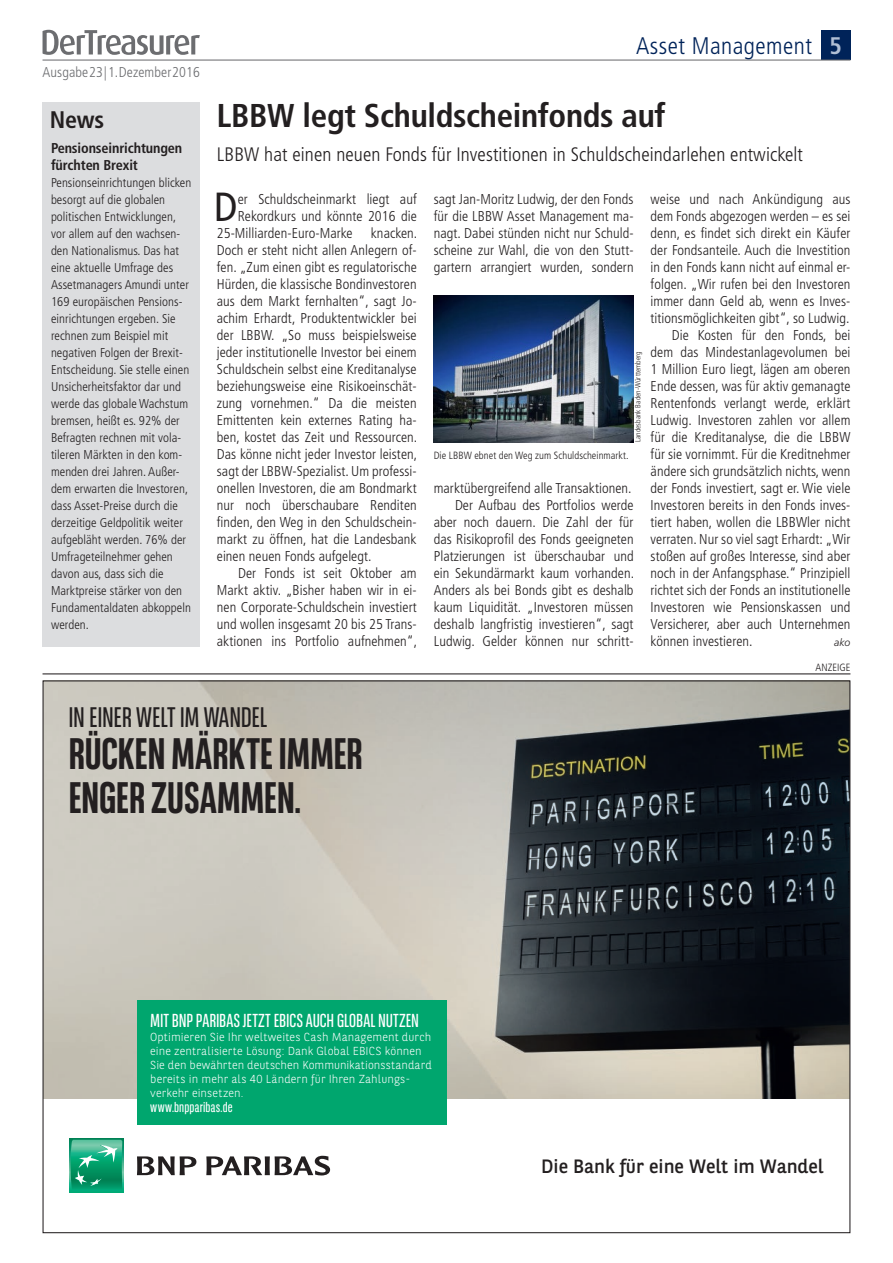
<style>
.page{position:relative;width:893px;height:1263px;background:#fff}
.page>*{position:absolute;margin:0;border:0;box-sizing:border-box;transform-origin:0 0}
.t1{font:700 44.1px/44.1px "BNPP Sans Condensed";letter-spacing:-.015em;color:#231f20}
.t2{font:condensed 40.65px "Frutiger LT Std";color:#231f20}
.t3{font:700 condensed 33px "Frutiger LT Std";letter-spacing:-.01em;color:#231f20}
.t4{font:28.2px "BNPP Sans Condensed";letter-spacing:-.01em;color:#231f20}
.t5{font:300 condensed 24px "Frutiger LT Std";letter-spacing:.02em;color:#002359}
.t6{font:700 condensed 24px "Frutiger LT Std";color:#231f20}
.t7{font:700 condensed 24px "Frutiger LT Std";color:#b1bfd5}
.t8{font:300 condensed 19.5px "Frutiger LT Std";letter-spacing:.005em;color:#231f20}
.t9{font:19.35px "BNPP Sans";color:#231f20}
.t10{font:18.75px "BNPP Sans Condensed";letter-spacing:-.005em;color:#fff}
.t11{font:300 condensed 14.25px/17px "Frutiger LT Std";letter-spacing:.005em;color:#231f20;text-align:justify}
.t12{font:700 condensed 14.25px/17px "Frutiger LT Std";letter-spacing:-.01em;color:#231f20}
.t13{font:300 condensed 14.25px "Frutiger LT Std";letter-spacing:.01em;color:#6c6d70}
.t14{font:14.25px "BNPP Sans Condensed";letter-spacing:.015em;color:#fff}
.t15{font:300 condensed 12.75px/17px "Frutiger LT Std";letter-spacing:.005em;color:#231f20}
.t16{font:300 11.55px/14px "BNPP Sans";letter-spacing:.01em;color:#fff}
.t17{font:300 condensed 10.5px "Frutiger LT Std";letter-spacing:.005em;color:#231f20}
.t18{font:italic 300 10.5px "Frutiger LT Std";color:#231f20}
.t19{font:300 condensed 7.5px "Frutiger LT Std";letter-spacing:.005em;color:#231f20}
</style>
<div class="page">
<div style="left:43px;top:136px;width:157px;height:510px;background:#dcdddf"></div>
<img style="left:434px;top:296px;width:200px;height:146px">
<div style="left:821px;top:30px;width:29px;height:30px;background:#002359"></div>
<hr style="left:43px;top:60px;width:807px;height:1px;background:#6c6d70">
<svg style="left:43px;top:30px;width:157px;height:25px"></svg>
<div style="left:43px;top:102px;width:157px;height:34px;background:#dcdddf"></div>
<hr style="left:43px;top:673px;width:807px;height:1px;background:#231f20">
<img style="left:45px;top:682px;width:803px;height:416px">
<div style="left:70px;top:1139px;width:53px;height:54px;background:#00ab79"></div>
<svg style="left:70px;top:1140px;width:52px;height:48px"></svg>
<svg style="left:137px;top:1156px;width:59px;height:19px"></svg>
<svg style="left:206px;top:1156px;width:124px;height:19px"></svg>
<div style="left:137px;top:1000px;width:309px;height:125px;background:#00a66e"></div>
<p class="t13" style="left:43px;top:64px;width:159px">Ausgabe 23 | 1. Dezember 2016</p>
<h3 class="t6" style="left:50px;top:105px;width:56px">News</h3>
<p class="t12" style="left:51px;top:140px;width:133px">Pensionseinrichtungen fürchten Brexit</p>
<p class="t15" style="left:51px;top:174px;width:142px">Pensionseinrichtungen blicken besorgt auf die globalen politischen Entwicklungen, vor allem auf den wachsen&shy;den Nationalismus. Das hat eine aktuelle Umfrage des<br>Assetmanagers Amundi unter<br>169 europäischen Pensions&shy;einrichtungen ergeben. Sie rechnen zum Beispiel mit negativen Folgen der Brexit-<br>Entscheidung. Sie stelle einen<br>Unsicherheitsfaktor dar und werde das globale Wachstum bremsen, heißt es. 92% der<br>Befragten rechnen mit vola&shy;tileren Märkten in den kom&shy;menden drei Jahren. Außer&shy;dem erwarten die Investoren, dass Asset-Preise durch die derzeitige Geldpolitik weiter aufgebläht werden. 76% der<br>Umfrageteilnehmer gehen davon aus, dass sich die<br>Marktpreise stärker von den<br>Fundamentaldaten abkoppeln werden.</p>
<h3 class="t5" style="left:636px;top:32px;width:178px">Asset Management</h3>
<h3 class="t7" style="left:829px;top:31px;width:14px">5</h3>
<h3 class="t3" style="left:217px;top:96px;width:450px">LBBW legt Schuldscheinfonds auf</h3>
<h3 class="t8" style="left:217px;top:143px;width:588px">LBBW hat einen neuen Fonds für Investitionen in Schuldscheindarlehen entwickelt</h3>
<h2 class="t2" style="left:214px;top:183px;width:25px">D</h2>
<p class="t11" style="left:238px;top:191px;width:181px">er Schuldscheinmarkt liegt auf</p>
<p class="t11" style="left:434px;top:191px;width:201px">sagt Jan-Moritz Ludwig, der den Fonds für die LBBW Asset Management ma&shy;nagt. Dabei stünden nicht nur Schuld&shy;scheine zur Wahl, die von den Stutt&shy;gartern arrangiert wurden, sondern</p>
<p class="t11" style="left:651px;top:191px;width:201px">weise und nach Ankündigung aus</p>
<p class="t11" style="left:651px;top:208px;width:201px">dem Fonds abgezogen werden – es sei</p>
<p class="t11" style="left:651px;top:225px;width:201px">denn, es findet sich direkt ein Käufer</p>
<p class="t11" style="left:651px;top:242px;width:201px">der Fondsanteile. Auch die Investition</p>
<p class="t11" style="left:651px;top:259px;width:201px">in den Fonds kann nicht auf einmal er-</p>
<p class="t11" style="left:651px;top:276px;width:201px">folgen. „Wir rufen bei den Investoren</p>
<p class="t11" style="left:651px;top:293px;width:201px">immer dann Geld ab, wenn es Inves-</p>
<p class="t11" style="left:651px;top:310px;width:201px">titionsmöglichkeiten gibt“, so Ludwig.</p>
<p class="t11" style="left:672px;top:327px;width:180px">Die Kosten für den Fonds, bei</p>
<p class="t11" style="left:651px;top:344px;width:201px">dem das Mindestanlagevolumen bei</p>
<p class="t11" style="left:651px;top:361px;width:201px">1 Million Euro liegt, lägen am oberen</p>
<p class="t11" style="left:651px;top:378px;width:201px">Ende dessen, was für aktiv gemanagte</p>
<p class="t11" style="left:651px;top:395px;width:201px">Rentenfonds verlangt werde, erklärt</p>
<p class="t11" style="left:651px;top:412px;width:201px">Ludwig. Investoren zahlen vor allem</p>
<p class="t11" style="left:651px;top:429px;width:201px">für die Kreditanalyse, die die LBBW</p>
<p class="t11" style="left:651px;top:446px;width:201px">für sie vornimmt. Für die Kreditnehmer</p>
<p class="t11" style="left:651px;top:463px;width:201px">ändere sich grundsätzlich nichts, wenn</p>
<p class="t11" style="left:651px;top:480px;width:201px">der Fonds investiert, sagt er. Wie viele</p>
<p class="t11" style="left:651px;top:497px;width:201px">Investoren bereits in den Fonds inves-</p>
<p class="t11" style="left:651px;top:514px;width:201px">tiert haben, wollen die LBBWler nicht</p>
<p class="t11" style="left:651px;top:531px;width:201px">verraten. Nur so viel sagt Erhardt: „Wir</p>
<p class="t11" style="left:651px;top:548px;width:201px">stoßen auf großes Interesse, sind aber</p>
<p class="t11" style="left:651px;top:565px;width:201px">noch in der Anfangsphase.“ Prinzipiell</p>
<p class="t11" style="left:651px;top:582px;width:201px">richtet sich der Fonds an institutionelle</p>
<p class="t11" style="left:651px;top:599px;width:201px">Investoren wie Pensionskassen und</p>
<p class="t11" style="left:651px;top:616px;width:201px">Versicherer, aber auch Unternehmen</p>
<p class="t11" style="left:651px;top:633px;width:104px">können investieren.</p>
<p class="t18" style="left:834px;top:637px;width:18px">ako</p>
<p class="t11" style="left:238px;top:208px;width:181px">Rekordkurs und könnte 2016 die</p>
<p class="t11" style="left:217px;top:225px;width:137px">25-Milliarden-Euro-Marke</p>
<p class="t11" style="left:217px;top:225px;width:202px;text-indent:154px">knacken.<br>Doch er steht nicht allen Anlegern of&shy;fen. „Zum einen gibt es regulatorische Hürden, die klassische Bondinvestoren aus dem Markt fernhalten“, sagt Jo&shy;achim Erhardt, Produktentwickler bei der LBBW. „So muss beispielsweise jeder institutionelle Investor bei einem Schuldschein selbst eine Kreditanalyse beziehungsweise eine Risikoeinschät&shy;zung vornehmen.“ Da die meisten Emittenten kein externes Rating ha&shy;ben, kostet das Zeit und Ressourcen.<br>Das könne nicht jeder Investor leisten, sagt der LBBW-Spezialist. Um professi&shy;onellen Investoren, die am Bondmarkt nur noch überschaubare Renditen finden, den Weg in den Schuldschein&shy;markt zu öffnen, hat die Landesbank einen neuen Fonds aufgelegt.</p>
<p class="t11" style="left:217px;top:565px;width:202px;text-indent:21px">Der Fonds ist seit Oktober am Markt aktiv. „Bisher haben wir in ei&shy;nen Corporate-Schuldschein investiert und wollen insgesamt 20 bis 25 Trans&shy;aktionen ins Portfolio aufnehmen“,</p>
<p class="t19" style="left:634px;top:442px;width:92px;rotate:-90deg">Landesbank Baden-Württemberg</p>
<p class="t17" style="left:434px;top:450px;width:196px">Die LBBW ebnet den Weg zum Schuldscheinmarkt.</p>
<p class="t11" style="left:434px;top:480px;width:202px;text-align:right">marktübergreifend alle Transaktionen.<br>Der Aufbau des Portfolios werde aber noch dauern. Die Zahl der für das Risikoprofil des Fonds geeigneten Platzierungen ist überschaubar und ein Sekundärmarkt kaum vorhanden.<br>Anders als bei Bonds gibt es deshalb kaum Liquidität. „Investoren müssen deshalb langfristig investieren“, sagt Ludwig. Gelder können nur schritt-</p>
<p class="t17" style="left:815px;top:662px;width:36px">ANZEIGE</p>
<h3 class="t4" style="left:69px;top:700px;width:200px">IN EINER WELT IM WANDEL</h3>
<h1 class="t1" style="left:68px;top:732px;width:296px">RÜCKEN MÄRKTE IMMER<br>ENGER ZUSAMMEN.</h1>
<h3 class="t10" style="left:150px;top:1009px;width:270px">MIT BNP PARIBAS JETZT EBICS AUCH GLOBAL NUTZEN</h3>
<p class="t16" style="left:150px;top:1030px;width:283px">Optimieren Sie Ihr weltweites Cash Management durch eine zentralisierte Lösung: Dank Global EBICS können Sie den bewährten deutschen Kommunikationsstandard bereits in mehr als 40 Ländern für Ihren Zahlungs&shy;verkehr einsetzen.</p>
<p class="t14" style="left:150px;top:1098px;width:84px">www.bnpparibas.de</p>
<h3 class="t9" style="left:541px;top:1153px;width:284px">Die Bank für eine Welt im Wandel</h3>
</div>
